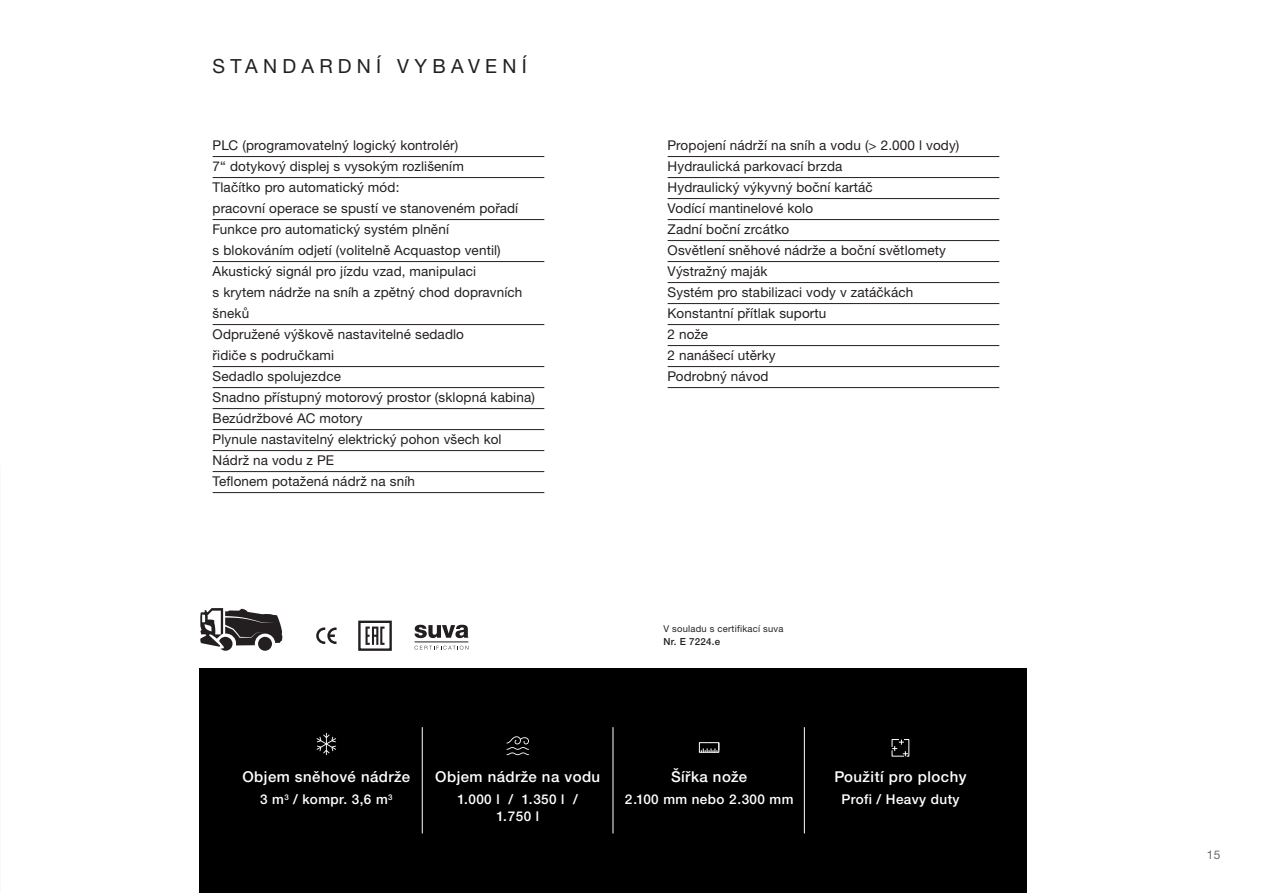
<style>
.page{position:relative;width:1263px;height:893px;background:#fff}
.page>*{position:absolute;margin:0;border:0;box-sizing:border-box;transform-origin:0 0}
.t1{font:19.5px "Helvetica Neue LT Std";letter-spacing:.27em;color:#231f20}
.t2{font:500 15px "Helvetica Neue LTW1 G";letter-spacing:.03em;color:#fff}
.t3{font:13.5px/21px "Helvetica Neue LTW1 G";letter-spacing:.01em;color:#231f20}
.t4{font:500 13.5px/16.5px "Helvetica Neue LT Std";letter-spacing:.03em;color:#fff;text-align:center}
.t5{font:500 13.5px "Helvetica Neue LTW1 G";letter-spacing:.03em;color:#fff}
.t6{font:12px "Helvetica Neue LT Std";color:#64686f}
.t7{font:500 9.75px "Helvetica Neue LTW1 G";letter-spacing:.025em;color:#231f20}
.t8{font:9.3px "Helvetica Neue LTW1 G";letter-spacing:.025em;color:#231f20}
</style>
<div class="page">
<div style="left:200px;top:669px;width:827px;height:224px;background:#000001"></div>
<hr style="left:422px;top:727px;width:1px;height:106px;background:#fff">
<hr style="left:612px;top:727px;width:1px;height:106px;background:#fff">
<hr style="left:804px;top:727px;width:1px;height:106px;background:#fff">
<svg style="left:317px;top:733px;width:19px;height:22px"></svg>
<svg style="left:506px;top:736px;width:23px;height:19px"></svg>
<svg style="left:891px;top:739px;width:19px;height:18px"></svg>
<svg style="left:316px;top:627px;width:21px;height:17px"></svg>
<svg style="left:365px;top:627px;width:19px;height:18px"></svg>
<div style="left:358px;top:621px;width:34px;height:30px;border:2px solid #231f20"></div>
<hr style="left:415px;top:642px;width:53px;height:1px;background:#231f20">
<svg style="left:415px;top:646px;width:53px;height:4px"></svg>
<svg style="left:414px;top:625px;width:54px;height:13px"></svg>
<svg style="left:200px;top:608px;width:82px;height:43px"></svg>
<svg style="left:699px;top:742px;width:20px;height:11px"></svg>
<hr style="left:213px;top:156px;width:331px;height:1px;background:#231f20">
<hr style="left:213px;top:177px;width:331px;height:1px;background:#231f20">
<hr style="left:213px;top:219px;width:331px;height:1px;background:#231f20">
<hr style="left:213px;top:261px;width:331px;height:1px;background:#231f20">
<hr style="left:213px;top:324px;width:331px;height:1px;background:#231f20">
<hr style="left:213px;top:366px;width:331px;height:1px;background:#231f20">
<hr style="left:213px;top:387px;width:331px;height:1px;background:#231f20">
<hr style="left:213px;top:408px;width:331px;height:1px;background:#231f20">
<hr style="left:213px;top:429px;width:331px;height:1px;background:#231f20">
<hr style="left:213px;top:450px;width:331px;height:1px;background:#231f20">
<hr style="left:213px;top:471px;width:331px;height:1px;background:#231f20">
<hr style="left:213px;top:492px;width:331px;height:1px;background:#231f20">
<hr style="left:668px;top:156px;width:331px;height:1px;background:#231f20">
<hr style="left:668px;top:177px;width:331px;height:1px;background:#231f20">
<hr style="left:668px;top:198px;width:331px;height:1px;background:#231f20">
<hr style="left:668px;top:219px;width:331px;height:1px;background:#231f20">
<hr style="left:668px;top:240px;width:331px;height:1px;background:#231f20">
<hr style="left:668px;top:261px;width:331px;height:1px;background:#231f20">
<hr style="left:668px;top:282px;width:331px;height:1px;background:#231f20">
<hr style="left:668px;top:303px;width:331px;height:1px;background:#231f20">
<hr style="left:668px;top:324px;width:331px;height:1px;background:#231f20">
<hr style="left:668px;top:345px;width:331px;height:1px;background:#231f20">
<hr style="left:668px;top:366px;width:331px;height:1px;background:#231f20">
<hr style="left:668px;top:387px;width:331px;height:1px;background:#231f20">
<h1 class="t1" style="left:213px;top:54px;width:316px">STANDARDNÍ VYBAVENÍ</h1>
<p class="t3" style="left:213px;top:135px;width:324px">PLC (programovatelný logický kontrolér)<br>7“ dotykový displej s vysokým rozlišením<br>Tlačítko pro automatický mód:<br>pracovní operace se spustí ve stanoveném pořadí Funkce pro automatický systém plnění<br>s blokováním odjetí (volitelně Acquastop ventil)<br>Akustický signál pro jízdu vzad, manipulaci<br>s krytem nádrže na sníh a zpětný chod dopravních šneků<br>Odpružené výškově nastavitelné sedadlo<br>řidiče s područkami<br>Sedadlo spolujezdce<br>Snadno přístupný motorový prostor (sklopná kabina)<br>Bezúdržbové AC motory<br>Plynule nastavitelný elektrický pohon všech kol Nádrž na vodu z PE<br>Teflonem potažená nádrž na sníh</p>
<p class="t3" style="left:668px;top:135px;width:293px">Propojení nádrží na sníh a vodu (&gt; 2.000 l vody)<br>Hydraulická parkovací brzda<br>Hydraulický výkyvný boční kartáč<br>Vodící mantinelové kolo<br>Zadní boční zrcátko<br>Osvětlení sněhové nádrže a boční světlomety<br>Výstražný maják<br>Systém pro stabilizaci vody v zatáčkách<br>Konstantní přítlak suportu<br>2 nože<br>2 nanášecí utěrky<br>Podrobný návod</p>
<p class="t8" style="left:663px;top:623px;width:122px">V souladu s certifikací suva</p>
<p class="t7" style="left:663px;top:636px;width:58px">Nr. E 7224.e</p>
<p class="t2" style="left:242px;top:767px;width:169px">Objem sněhové nádrže</p>
<p class="t5" style="left:260px;top:791px;width:134px">3 m<sup>3</sup> / kompr. 3,6 m<sup>3</sup></p>
<p class="t2" style="left:435px;top:767px;width:167px">Objem nádrže na vodu</p>
<p class="t4" style="left:457px;top:791px;width:122px">1.000 l / 1.350 l /<br>1.750 l</p>
<p class="t2" style="left:671px;top:767px;width:78px">Šířka nože</p>
<p class="t5" style="left:625px;top:791px;width:170px">2.100 mm nebo 2.300 mm</p>
<p class="t2" style="left:834px;top:767px;width:134px">Použití pro plochy</p>
<p class="t4" style="left:841px;top:791px;width:120px">Profi / Heavy duty</p>
<p class="t6" style="left:1207px;top:847px;width:15px">15</p>
</div>
